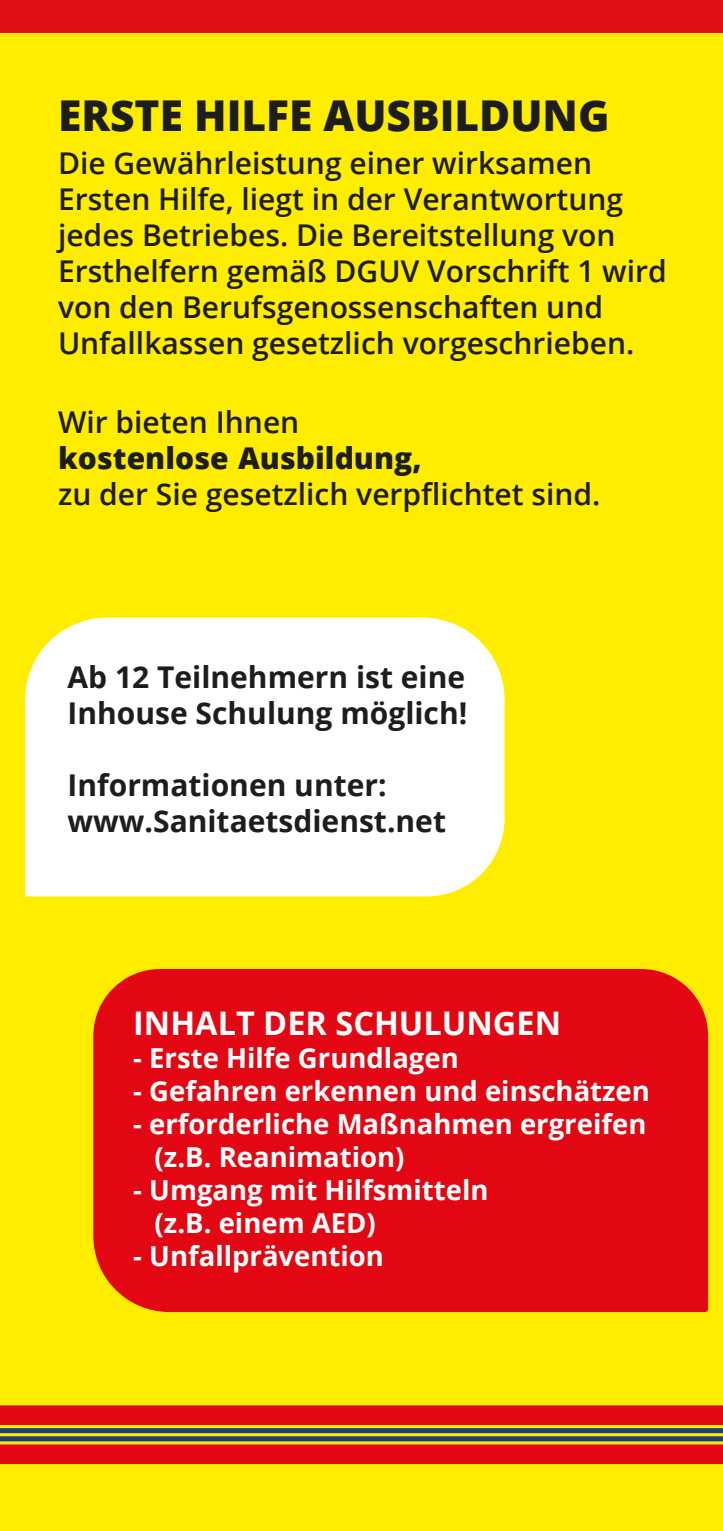
<style>
.page{position:relative;width:723px;height:1531px;background:#ffed00}
.page>*{position:absolute;margin:0;border:0;box-sizing:border-box;transform-origin:0 0}
.t1{font:800 42.5px "Open Sans";color:#1d1d1b}
.t2{font:700 32.5px "Open Sans";color:#fff}
.t3{font:600 30px/36px "Open Sans";color:#1d1d1b}
.t4{font:700 30px/36px "Open Sans";color:#1d1d1b}
.t5{font:800 30px "Open Sans";color:#1d1d1b}
.t6{font:700 27.5px/33px "Open Sans";color:#fff}
</style>
<div class="page">
<div style="left:93px;top:969px;width:615px;height:343px;background:#e30613"></div>
<svg style="left:0;top:1405px;width:723px;height:59px;background:#c63423"></svg>
<div style="left:25px;top:618px;width:479px;height:278px;background:#fff"></div>
<div style="left:0;top:0;width:723px;height:33px;background:#e30f18"></div>
<h1 class="t1" style="left:58px;top:83px;width:553px">ERSTE HILFE AUSBILDUNG</h1>
<p class="t3" style="left:58px;top:144px;width:610px">Die Gewährleistung einer wirksamen Ersten Hilfe, liegt in der Verantwortung jedes Betriebes. Die Bereitstellung von Ersthelfern gemäß DGUV Vorschrift 1 wird von den Berufsgenossenschaften und Unfallkassen gesetzlich vorgeschrieben.</p>
<p class="t3" style="left:58px;top:404px;width:243px">Wir bieten Ihnen</p>
<p class="t5" style="left:58px;top:436px;width:365px">kostenlose Ausbildung,</p>
<p class="t3" style="left:58px;top:476px;width:544px">zu der Sie gesetzlich verpflichtet sind.</p>
<p class="t4" style="left:68px;top:659px;width:401px">Ab 12 Teilnehmern ist eine<br>Inhouse Schulung möglich!</p>
<p class="t4" style="left:68px;top:767px;width:380px">Informationen unter: www.Sanitaetsdienst.net</p>
<p class="t2" style="left:133px;top:1000px;width:429px">INHALT DER SCHULUNGEN</p>
<p class="t6" style="left:133px;top:1041px;width:327px">- Erste Hilfe Grundlagen</p>
<p class="t6" style="left:133px;top:1074px;width:518px">- Gefahren erkennen und einschätzen</p>
<p class="t6" style="left:155px;top:1107px;width:493px;text-indent:-21px">- erforderliche Maßnahmen ergreifen (z.B. Reanimation)</p>
<p class="t6" style="left:155px;top:1173px;width:335px;text-indent:-21px">- Umgang mit Hilfsmitteln (z.B. einem AED)</p>
<p class="t6" style="left:133px;top:1239px;width:252px">- Unfallprävention</p>
</div>
